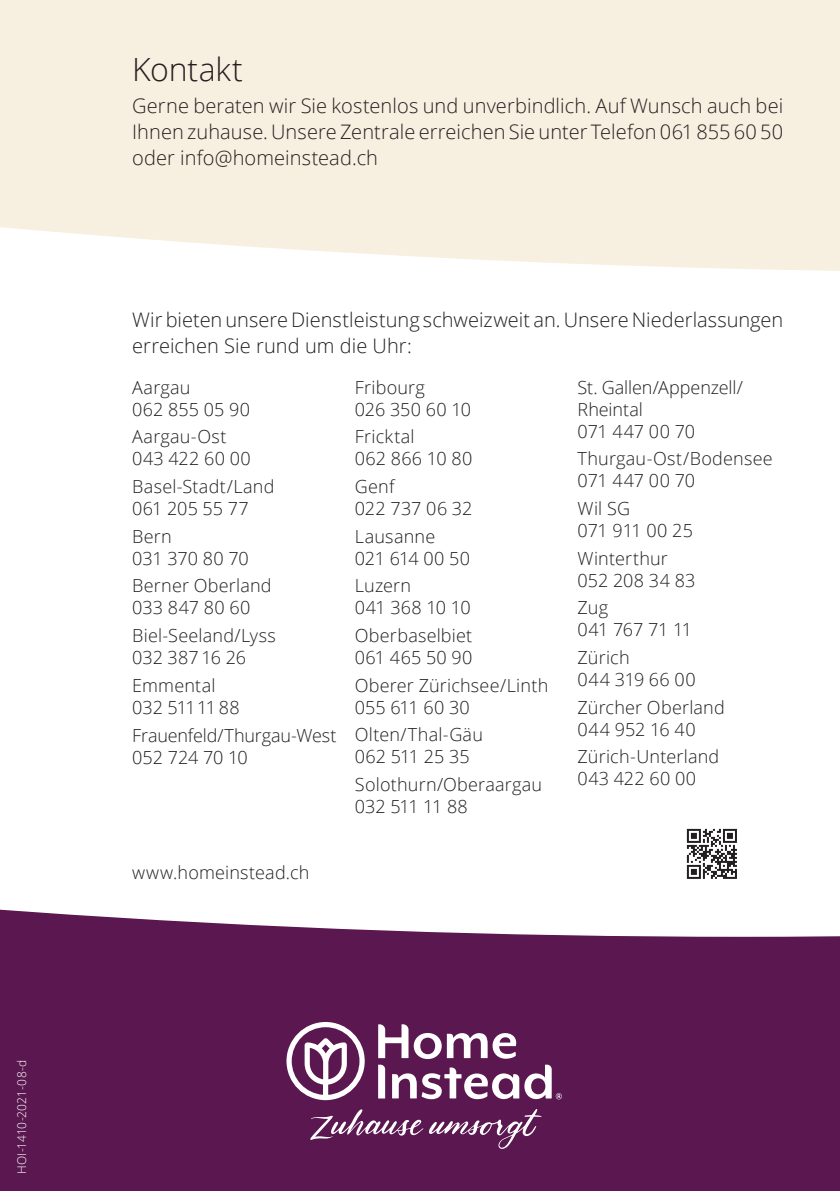
<style>
.page{position:relative;width:840px;height:1191px;background:#fff}
.page>*{position:absolute;margin:0;border:0;box-sizing:border-box;transform-origin:0 0}
.t1{font:300 32px "Open Sans";letter-spacing:-.005em;color:#231f20}
.t2{font:300 20px/26px "Open Sans";color:#231f20;text-align:justify}
.t3{font:300 18px/22px "Open Sans";letter-spacing:.01em;color:#231f20}
.t4{font:300 18px/22px "Open Sans";letter-spacing:-.01em;color:#231f20}
.t5{font:300 12px "Open Sans";letter-spacing:.005em;color:#fff}
</style>
<div class="page">
<svg style="left:687px;top:828px;width:50px;height:11px"></svg>
<svg style="left:686px;top:829px;width:50px;height:10px"></svg>
<div style="left:0;top:0;width:839px;height:271px;background:#f7efdf"></div>
<svg style="left:0;top:839px;width:839px;height:352px;fill:#5a1750"></svg>
<svg style="left:286px;top:1022px;width:78px;height:78px"></svg>
<svg style="left:378px;top:1024px;width:183px;height:75px"></svg>
<svg style="left:310px;top:1108px;width:231px;height:40px;background:#733a6a"></svg>
<p class="t5" style="left:14px;top:1174px;width:116px;rotate:-90deg">HOI-1410-2021-08-d</p>
<h1 class="t1" style="left:132px;top:48px;width:112px">Kontakt</h1>
<p class="t2" style="left:132px;top:92px;width:652px">Gerne beraten wir Sie kostenlos und unverbindlich. Auf Wunsch auch bei Ihnen zuhause. Unsere Zentrale erreichen Sie unter Telefon 061 855 60 50 oder info@homeinstead.ch</p>
<p class="t2" style="left:132px;top:306px;width:652px">Wir bieten unsere Dienstleistung schweizweit an. Unsere Niederlassungen erreichen Sie rund um die Uhr:</p>
<p class="t3" style="left:132px;top:376px;width:119px">Aargau<br>062 855 05 90</p>
<p class="t3" style="left:132px;top:425px;width:120px">Aargau-Ost<br>043 422 60 00</p>
<p class="t3" style="left:132px;top:475px;width:144px">Basel-Stadt/Land<br>061 205 55 77</p>
<p class="t3" style="left:132px;top:525px;width:118px">Bern<br>031 370 80 70</p>
<p class="t3" style="left:132px;top:574px;width:141px">Berner Oberland<br>033 847 80 60</p>
<p class="t3" style="left:132px;top:624px;width:145px">Biel-Seeland/Lyss<br>032 387 16 26</p>
<p class="t3" style="left:132px;top:674px;width:109px">Emmental<br>032 511 11 88</p>
<p class="t4" style="left:132px;top:723px;width:206px">Frauenfeld/Thurgau-West<br>052 724 70 10</p>
<p class="t3" style="left:355px;top:376px;width:118px">Fribourg<br>026 350 60 10</p>
<p class="t3" style="left:355px;top:425px;width:119px">Fricktal<br>062 866 10 80</p>
<p class="t3" style="left:355px;top:475px;width:119px">Genf<br>022 737 06 32</p>
<p class="t3" style="left:355px;top:525px;width:117px">Lausanne<br>021 614 00 50</p>
<p class="t3" style="left:355px;top:574px;width:117px">Luzern<br>041 368 10 10</p>
<p class="t3" style="left:355px;top:624px;width:119px">Oberbaselbiet<br>061 465 50 90</p>
<p class="t3" style="left:355px;top:674px;width:195px">Oberer Zürichsee/Linth<br>055 611 60 30</p>
<p class="t3" style="left:355px;top:723px;width:129px">Olten/Thal-Gäu<br>062 511 25 35</p>
<p class="t3" style="left:355px;top:773px;width:189px">Solothurn/Oberaargau<br>032 511 11 88</p>
<p class="t3" style="left:132px;top:861px;width:179px">www.homeinstead.ch</p>
<p class="t3" style="left:577px;top:376px;width:167px">St. Gallen/Appenzell/<br>Rheintal<br>071 447 00 70</p>
<p class="t3" style="left:577px;top:447px;width:196px">Thurgau-Ost/Bodensee<br>071 447 00 70</p>
<p class="t3" style="left:577px;top:497px;width:117px">Wil SG<br>071 911 00 25</p>
<p class="t3" style="left:577px;top:546px;width:119px">Winterthur<br>052 208 34 83</p>
<p class="t4" style="left:577px;top:596px;width:116px">Zug<br>041 767 71 11</p>
<p class="t3" style="left:577px;top:646px;width:119px">Zürich<br>044 319 66 00</p>
<p class="t3" style="left:577px;top:695px;width:149px">Zürcher Oberland<br>044 952 16 40</p>
<p class="t3" style="left:577px;top:745px;width:143px">Zürich-Unterland<br>043 422 60 00</p>
</div>
